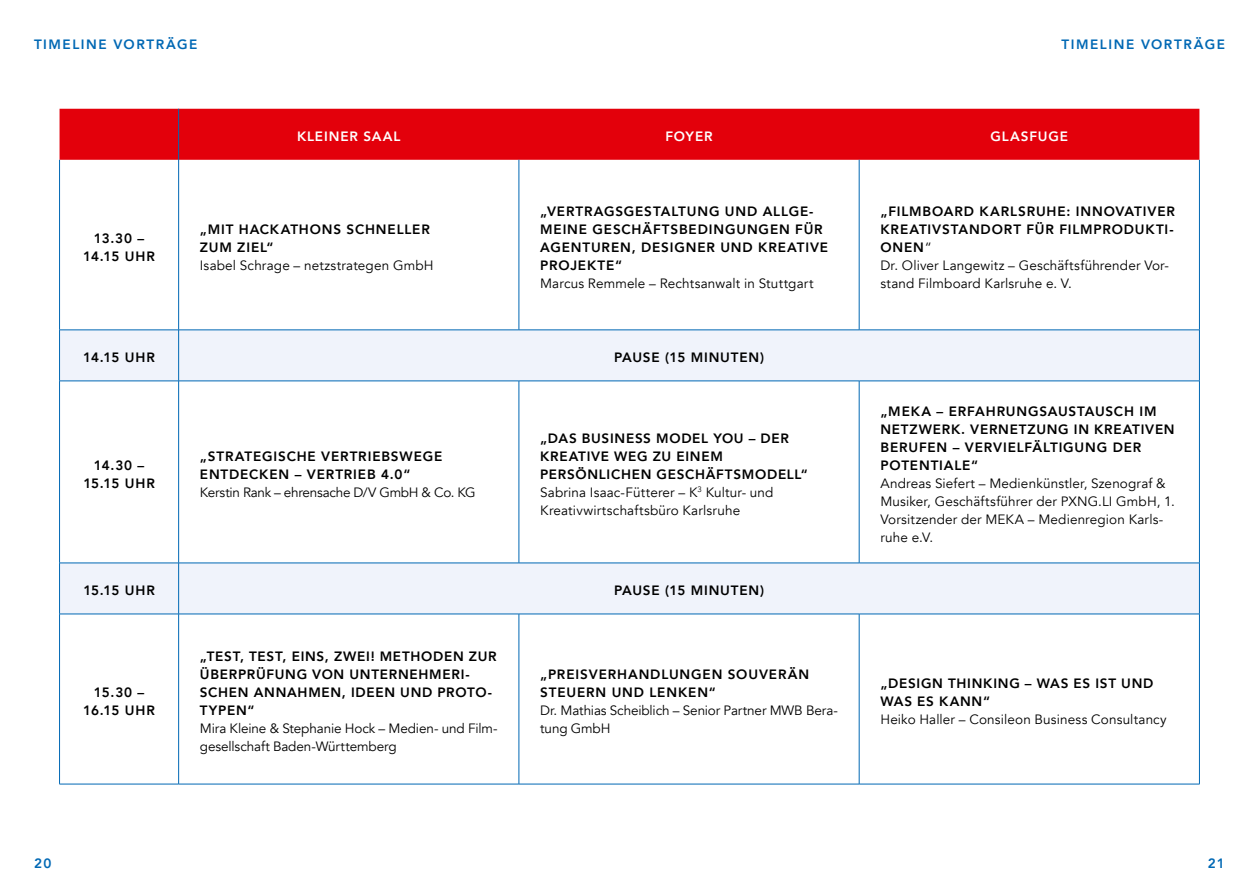
<style>
.page{position:relative;width:1259px;height:893px;background:#fff}
.page>*{position:absolute;margin:0;border:0;box-sizing:border-box;transform-origin:0 0}
.t1{font:800 13.5px/18px "Avenir";letter-spacing:.06em;color:#000}
.t2{font:13.5px/18px "Avenir";letter-spacing:.01em;color:#000}
.t3{font:13.5px/18px "Avenir";letter-spacing:-.01em;color:#000}
.t4{font:800 13.5px/18px "Avenir";letter-spacing:.03em;color:#000;text-align:center}
.t5{font:800 13.5px "Avenir";letter-spacing:.115em;color:#0068b4}
.t6{font:13.5px "Avenir";letter-spacing:-.02em;color:#000}
.t7{font:800 13.5px "Avenir";letter-spacing:.065em;color:#fff}
.s1{font-weight:400}
.s2{font-weight:800}
</style>
<div class="page">
<div style="left:60px;top:109px;width:1139px;height:51px;background:#e3000b"></div>
<div style="left:60px;top:331px;width:1139px;height:283px;background:#f0f3fb"></div>
<svg style="left:60px;top:382px;width:1139px;height:181px"></svg>
<hr style="left:178px;top:109px;width:1px;height:51px;background:#0068b4">
<hr style="left:59px;top:160px;width:1px;height:170px;background:#0068b4">
<hr style="left:178px;top:160px;width:1px;height:170px;background:#0068b4">
<hr style="left:518px;top:160px;width:1px;height:170px;background:#0068b4">
<hr style="left:859px;top:160px;width:1px;height:170px;background:#0068b4">
<hr style="left:1199px;top:160px;width:1px;height:170px;background:#0068b4">
<hr style="left:59px;top:330px;width:120px;height:1px;background:#0068b4">
<hr style="left:59px;top:330px;width:1px;height:51px;background:#0068b4">
<hr style="left:179px;top:330px;width:340px;height:1px;background:#0068b4">
<hr style="left:178px;top:330px;width:1px;height:51px;background:#0068b4">
<hr style="left:519px;top:330px;width:340px;height:1px;background:#0068b4">
<hr style="left:859px;top:330px;width:340px;height:1px;background:#0068b4">
<hr style="left:1199px;top:330px;width:1px;height:51px;background:#0068b4">
<hr style="left:59px;top:381px;width:120px;height:1px;background:#0068b4">
<hr style="left:59px;top:381px;width:1px;height:182px;background:#0068b4">
<hr style="left:179px;top:381px;width:340px;height:1px;background:#0068b4">
<hr style="left:178px;top:381px;width:1px;height:182px;background:#0068b4">
<hr style="left:519px;top:381px;width:340px;height:1px;background:#0068b4">
<hr style="left:518px;top:381px;width:1px;height:182px;background:#0068b4">
<hr style="left:859px;top:381px;width:340px;height:1px;background:#0068b4">
<hr style="left:859px;top:381px;width:1px;height:182px;background:#0068b4">
<hr style="left:1199px;top:381px;width:1px;height:182px;background:#0068b4">
<hr style="left:59px;top:563px;width:120px;height:1px;background:#0068b4">
<hr style="left:59px;top:563px;width:1px;height:51px;background:#0068b4">
<hr style="left:179px;top:563px;width:340px;height:1px;background:#0068b4">
<hr style="left:178px;top:563px;width:1px;height:51px;background:#0068b4">
<hr style="left:519px;top:563px;width:340px;height:1px;background:#0068b4">
<hr style="left:859px;top:563px;width:340px;height:1px;background:#0068b4">
<hr style="left:1199px;top:563px;width:1px;height:51px;background:#0068b4">
<hr style="left:59px;top:614px;width:120px;height:1px;background:#0068b4">
<hr style="left:59px;top:614px;width:1px;height:170px;background:#0068b4">
<hr style="left:179px;top:614px;width:340px;height:1px;background:#0068b4">
<hr style="left:178px;top:614px;width:1px;height:170px;background:#0068b4">
<hr style="left:519px;top:614px;width:340px;height:1px;background:#0068b4">
<hr style="left:518px;top:614px;width:1px;height:170px;background:#0068b4">
<hr style="left:859px;top:614px;width:340px;height:1px;background:#0068b4">
<hr style="left:859px;top:614px;width:1px;height:170px;background:#0068b4">
<hr style="left:1199px;top:614px;width:1px;height:170px;background:#0068b4">
<hr style="left:59px;top:784px;width:120px;height:1px;background:#0068b4">
<hr style="left:179px;top:784px;width:340px;height:1px;background:#0068b4">
<hr style="left:519px;top:784px;width:340px;height:1px;background:#0068b4">
<hr style="left:859px;top:784px;width:340px;height:1px;background:#0068b4">
<p class="t5" style="left:34px;top:34px;width:165px">TIMELINE VORTRÄGE</p>
<p class="t5" style="left:1061px;top:34px;width:165px">TIMELINE VORTRÄGE</p>
<p class="t7" style="left:297px;top:126px;width:105px">KLEINER SAAL</p>
<p class="t7" style="left:665px;top:126px;width:49px">FOYER</p>
<p class="t7" style="left:990px;top:126px;width:79px">GLASFUGE</p>
<p class="t4" style="left:83px;top:229px;width:73px">13.30 –<br>14.15 UHR</p>
<p class="t1" style="left:200px;top:220px;width:231px">„MIT HACKATHONS SCHNELLER<br>ZUM ZIEL“</p>
<p class="t2" style="left:200px;top:256px;width:235px">Isabel Schrage – netzstrategen GmbH</p>
<p class="t1" style="left:540px;top:202px;width:289px">„VERTRAGSGESTALTUNG UND ALLGE-<br>MEINE GESCHÄFTSBEDINGUNGEN FÜR<br>AGENTUREN, DESIGNER UND KREATIVE<br>PROJEKTE“</p>
<p class="t2" style="left:540px;top:274px;width:275px">Marcus Remmele – Rechtsanwalt in Stuttgart</p>
<p class="t1" style="left:83px;top:348px;width:73px">14.15 UHR</p>
<p class="t1" style="left:614px;top:348px;width:152px">PAUSE (15 MINUTEN)</p>
<p class="t4" style="left:83px;top:456px;width:73px">14.30 –<br>15.15 UHR</p>
<p class="t1" style="left:200px;top:447px;width:244px">„STRATEGISCHE VERTRIEBSWEGE<br>ENTDECKEN – VERTRIEB 4.0“</p>
<p class="t6" style="left:200px;top:484px;width:277px">Kerstin Rank – ehrensache D/V GmbH &amp; Co. KG</p>
<p class="t1" style="left:540px;top:429px;width:269px">„DAS BUSINESS MODEL YOU – DER<br>KREATIVE WEG ZU EINEM<br>PERSÖNLICHEN GESCHÄFTSMODELL“<br><span class="s1">Sabrina Isaac-Fütterer – K</span><sup>3</sup> <span class="s1">Kultur- und<br>Kreativwirtschaftsbüro Karlsruhe</span></p>
<p class="t1" style="left:83px;top:581px;width:73px">15.15 UHR</p>
<p class="t1" style="left:614px;top:581px;width:152px">PAUSE (15 MINUTEN)</p>
<p class="t4" style="left:83px;top:683px;width:73px">15.30 –<br>16.15 UHR</p>
<p class="t1" style="left:200px;top:647px;width:298px">„TEST, TEST, EINS, ZWEI! METHODEN ZUR<br>ÜBERPRÜFUNG VON UNTERNEHMERI-<br>SCHEN ANNAHMEN, IDEEN UND PROTO-<br>TYPEN“</p>
<p class="t3" style="left:200px;top:719px;width:299px">Mira Kleine &amp; Stephanie Hock – Medien- und Film&shy;gesellschaft Baden-Württemberg</p>
<p class="t1" style="left:540px;top:665px;width:270px">„PREISVERHANDLUNGEN SOUVERÄN<br>STEUERN UND LENKEN“</p>
<p class="t3" style="left:540px;top:701px;width:299px">Dr. Mathias Scheiblich – Senior Partner MWB Bera&shy;tung GmbH</p>
<p class="t2" style="left:880px;top:202px;width:296px"><span class="s2">„FILMBOARD KARLSRUHE: INNOVATIVER<br>KREATIVSTANDORT FÜR FILMPRODUKTI-<br>ONEN</span>“<br>Dr. Oliver Langewitz – Geschäftsführender Vor&shy;stand Filmboard Karlsruhe e. V.</p>
<p class="t1" style="left:880px;top:402px;width:296px">„MEKA – ERFAHRUNGSAUSTAUSCH IM<br>NETZWERK. VERNETZUNG IN KREATIVEN<br>BERUFEN – VERVIELFÄLTIGUNG DER<br>POTENTIALE“</p>
<p class="t2" style="left:880px;top:474px;width:296px">Andreas Siefert – Medienkünstler, Szenograf &amp; Musiker, Geschäftsführer der PXNG.LI GmbH, 1.<br>Vorsitzender der MEKA – Medienregion Karls&shy;ruhe e.V.</p>
<p class="t1" style="left:880px;top:674px;width:274px">„DESIGN THINKING – WAS ES IST UND<br>WAS ES KANN“</p>
<p class="t2" style="left:880px;top:710px;width:288px">Heiko Haller – Consileon Business Consultancy</p>
<p class="t5" style="left:34px;top:853px;width:19px">20</p>
<p class="t5" style="left:1207px;top:853px;width:19px">21</p>
</div>
